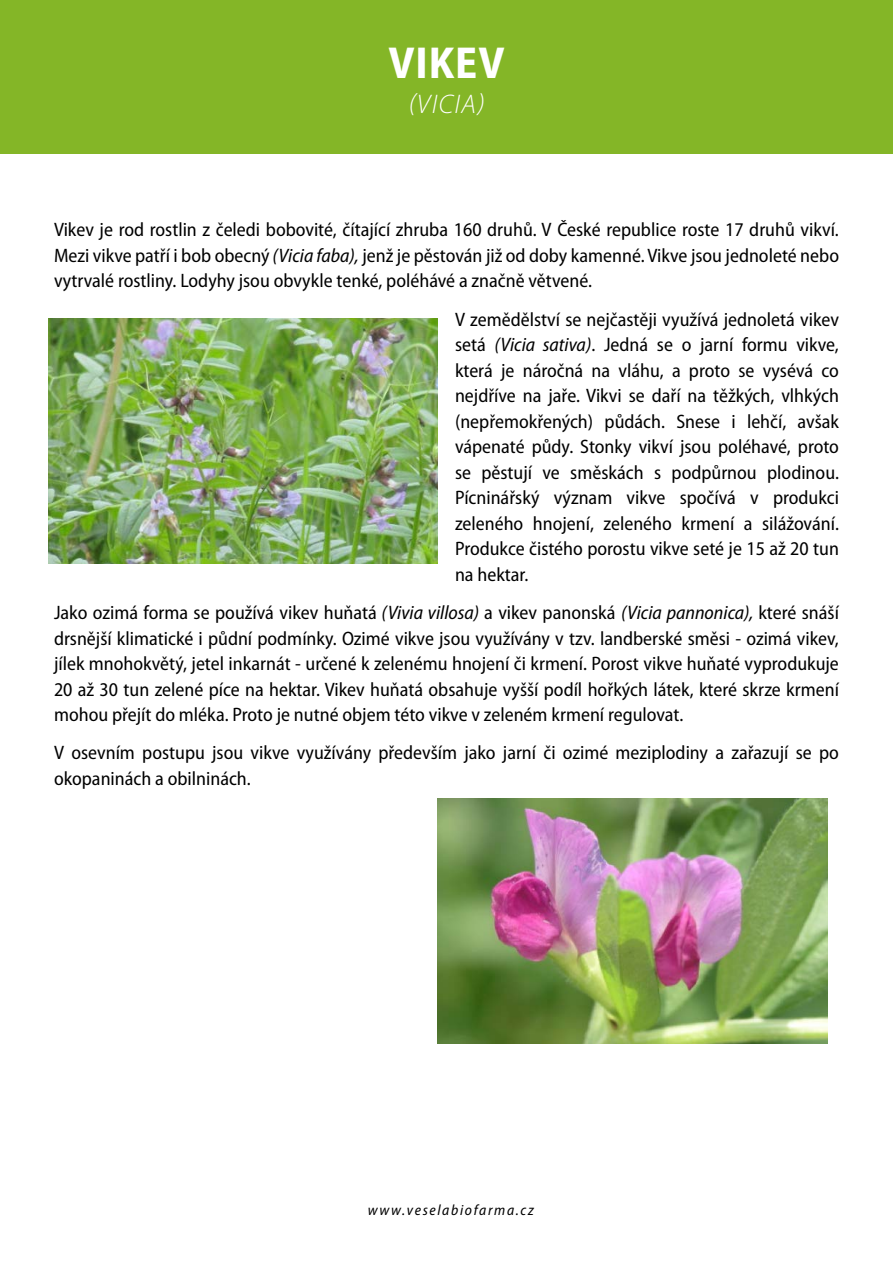
<style>
.page{position:relative;width:893px;height:1263px;background:#fff}
.page>*{position:absolute;margin:0;border:0;box-sizing:border-box;transform-origin:0 0}
.t1{font:700 semi-condensed 45px "Myriad Pro";letter-spacing:.02em;color:#fff}
.t2{font:italic 300 27px "Myriad Pro";letter-spacing:.05em;color:#fff}
.t3{font:semi-condensed 19.5px/25.5px "Myriad Pro";color:#000;text-align:justify}
.t4{font:italic semi-condensed 15px "Myriad Pro";letter-spacing:.11em;color:#000}
.s1{font-style:italic}
</style>
<div class="page">
<div style="left:0;top:0;width:893px;height:153px;background:#84b627"></div>
<img style="left:48px;top:318px;width:390px;height:245px">
<img style="left:438px;top:799px;width:390px;height:245px">
<h1 class="t1" style="left:388px;top:34px;width:118px">VIKEV</h1>
<h2 class="t2" style="left:408px;top:88px;width:78px">(VICIA)</h2>
<p class="t3" style="left:54px;top:217px;width:786px">Vikev je rod rostlin z čeledi bobovité, čítající zhruba 160 druhů. V České republice roste 17 druhů vikví.<br>Mezi vikve patří i bob obecný <span class="s1">(Vicia faba),</span> jenž je pěstován již od doby kamenné. Vikve jsou jednoleté nebo vytrvalé rostliny. Lodyhy jsou obvykle tenké, poléhávé a značně větvené.</p>
<p class="t3" style="left:455px;top:306px;width:385px">V zemědělství se nejčastěji využívá jednoletá vikev setá <span class="s1">(Vicia sativa)</span>. Jedná se o jarní formu vikve, která je náročná na vláhu, a proto se vysévá co nejdříve na jaře. Vikvi se daří na těžkých, vlhkých (nepřemokřených) půdách. Snese i lehčí, avšak vápenaté půdy. Stonky vikví jsou poléhavé, proto se pěstují ve směskách s podpůrnou plodinou.<br>Pícninářský význam vikve spočívá v produkci zeleného hnojení, zeleného krmení a silážování.<br>Produkce čistého porostu vikve seté je 15 až 20 tun na hektar.</p>
<p class="t3" style="left:54px;top:599px;width:786px">Jako ozimá forma se používá vikev huňatá <span class="s1">(Vivia villosa)</span> a vikev panonská <span class="s1">(Vicia pannonica),</span> které snáší drsnější klimatické i půdní podmínky. Ozimé vikve jsou využívány v tzv. landberské směsi - ozimá vikev, jílek mnohokvětý, jetel inkarnát - určené k zelenému hnojení či krmení. Porost vikve huňaté vyprodukuje 20 až 30 tun zelené píce na hektar. Vikev huňatá obsahuje vyšší podíl hořkých látek, které skrze krmení mohou přejít do mléka. Proto je nutné objem této vikve v zeleném krmení regulovat.</p>
<p class="t3" style="left:54px;top:740px;width:786px">V osevním postupu jsou vikve využívány především jako jarní či ozimé meziplodiny a zařazují se po okopaninách a obilninách.</p>
<p class="t4" style="left:368px;top:1201px;width:167px">www.veselabiofarma.cz</p>
</div>
